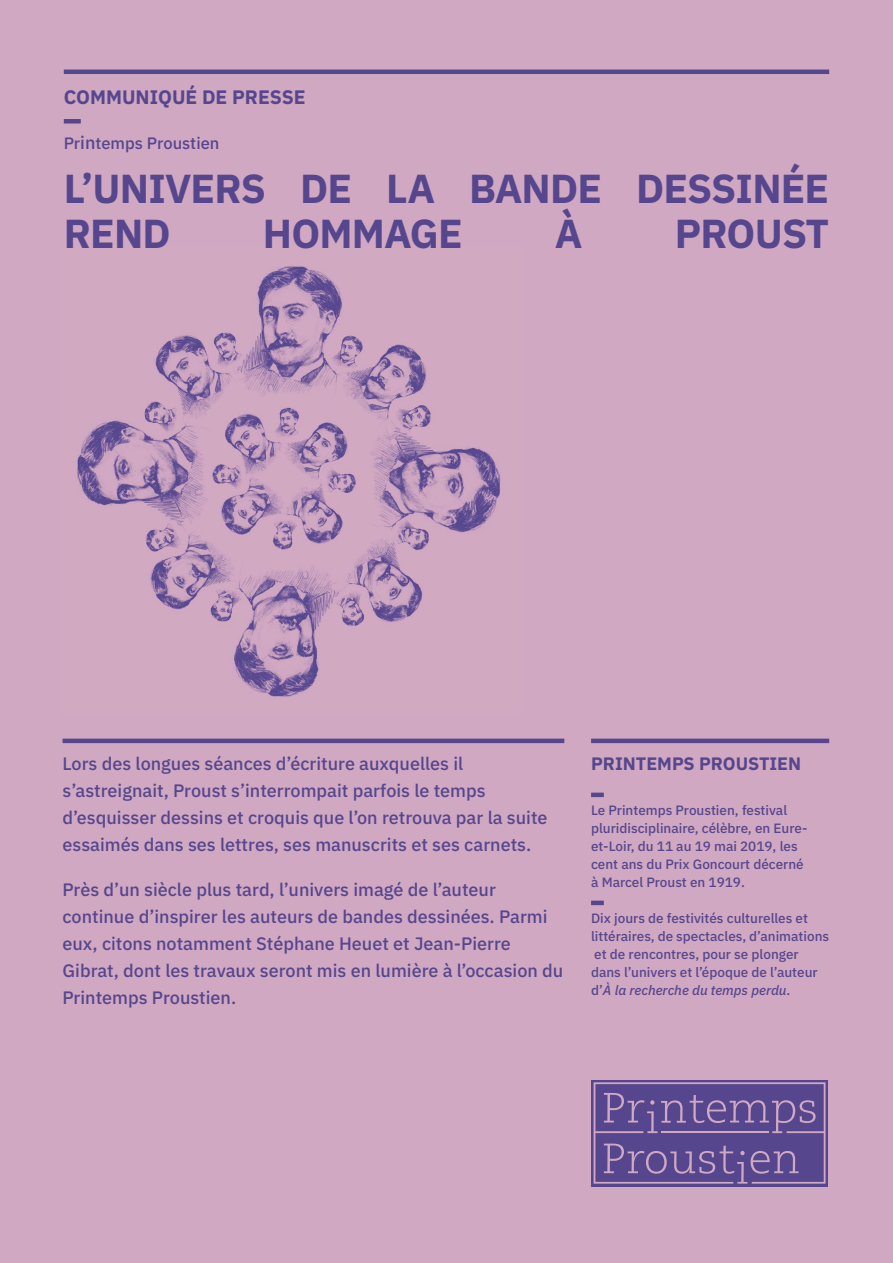
<style>
.page{position:relative;width:893px;height:1263px;background:#d1a8c2}
.page>*{position:absolute;margin:0;border:0;box-sizing:border-box;transform-origin:0 0}
.t1{font:700 40.5px/45px "IBM Plex Sans";letter-spacing:-.02em;color:#55468d}
.t2{font:700 19.5px "IBM Plex Sans";color:#55468d}
.t3{font:500 18px/27px "IBM Plex Sans";color:#55468d}
.t4{font:700 18px "IBM Plex Sans";color:#55468d}
.t5{font:500 16.5px "IBM Plex Sans";color:#55468d}
.t6{font:500 13.5px/18px "IBM Plex Sans";color:#55468d}
.s1{font-size:18px}
.s2{font-style:italic}
</style>
<div class="page">
<hr style="left:591px;top:739px;width:238px;height:4px;background:#55468d">
<hr style="left:591px;top:793px;width:13px;height:4px;background:#55468d">
<hr style="left:591px;top:901px;width:13px;height:4px;background:#55468d">
<hr style="left:63px;top:739px;width:501px;height:4px;background:#55468d">
<img style="left:77px;top:266px;width:424px;height:431px">
<hr style="left:64px;top:70px;width:765px;height:4px;background:#55468d">
<div style="left:64px;top:119px;width:17px;height:5px;background:#55468d"></div>
<svg style="left:591px;top:1080px;width:237px;height:106px;background:#655394"></svg>
<svg style="left:594px;top:1082px;width:231px;height:101px;background:#685595"></svg>
<p class="t2" style="left:64px;top:82px;width:243px">COMMUNIQUÉ DE PRESSE</p>
<p class="t5" style="left:64px;top:130px;width:157px">Pr<span class="s1">in</span>temps Proustien</p>
<h1 class="t1" style="left:64px;top:163px;width:767px">L’UNIVERS DE LA BANDE DESSINÉE<br>REND</h1>
<h1 class="t1" style="left:263px;top:208px;width:201px">HOMMAGE</h1>
<h1 class="t1" style="left:555px;top:208px;width:29px">À</h1>
<h1 class="t1" style="left:675px;top:208px;width:156px">PROUST</h1>
<p class="t3" style="left:63px;top:749px;width:486px">Lors des longues séances d’écriture auxquelles il s’astreignait, Proust s’interrompait parfois le temps d’esquisser dessins et croquis que l’on retrouva par la suite essaimés dans ses lettres, ses manuscrits et ses carnets.</p>
<p class="t3" style="left:63px;top:875px;width:502px">Près d’un siècle plus tard, l’univers imagé de l’auteur continue d’inspirer les auteurs de bandes dessinées. Parmi eux, citons notamment Stéphane Heuet et Jean-Pierre Gibrat, dont les travaux seront mis en lumière à l’occasion du Printemps Proustien.</p>
<p class="t4" style="left:591px;top:749px;width:212px">PRINTEMPS PROUSTIEN</p>
<p class="t6" style="left:591px;top:800px;width:218px">Le Printemps Proustien, festival pluridisciplinaire, célèbre, en Eure&shy;et-Loir, du 11 au 19 mai 2019, les cent ans du Prix Goncourt décerné à Marcel Proust en 1919.</p>
<p class="t6" style="left:591px;top:908px;width:240px">Dix jours de festivités culturelles et littéraires, de spectacles, d’animations et de rencontres, pour se plonger<br>dans l’univers et l’époque de l’auteur d’<span class="s2">À la recherche du temps perdu</span>.</p>
</div>
